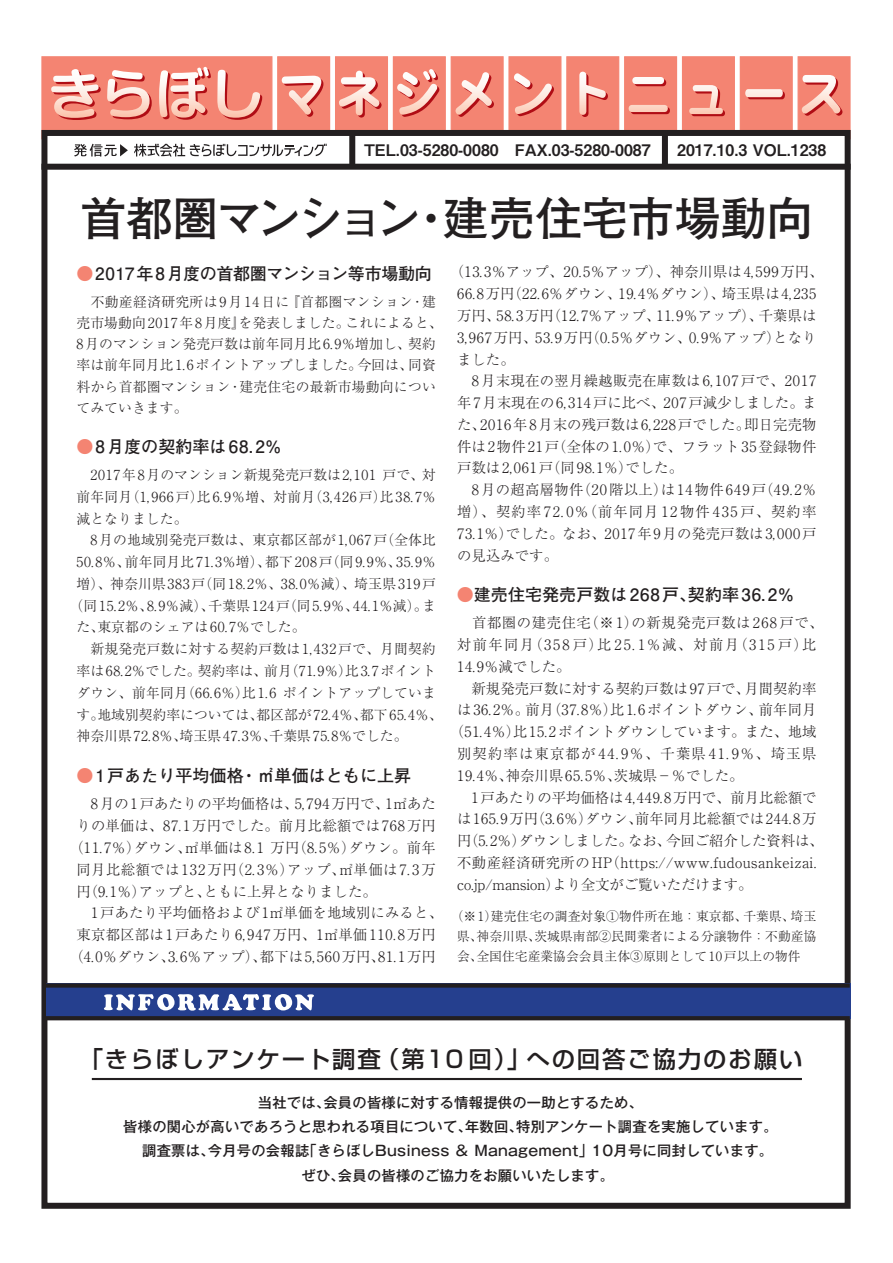
<style>
.page{position:relative;width:893px;height:1263px;background:#fff}
.page>*{position:absolute;margin:0;border:0;box-sizing:border-box;transform-origin:0 0}
.t1{font:700 46.8px "Futo Go B101 Pro";letter-spacing:-.02em;color:#231f20}
.t2{font:500 23.4px "Shin Go Pro";letter-spacing:.08em;color:#231f20}
.t3{font:700 16.95px "Futo Go B101 Pro";letter-spacing:.005em;color:#231f20}
.t4{font:700 16.95px "Futo Go B101 Pro";letter-spacing:-.02em;color:#231f20}
.t5{font:15.9px "Midashi Go Pro MB31";color:#231f20}
.t6{font:300 14.4px/21.8px "Ryumin Pro";letter-spacing:.01em;color:#231f20}
.t7{font:300 14.4px/21.8px "Ryumin Pro";letter-spacing:.04em;color:#231f20}
.t8{font:300 14.4px "Ryumin Pro";letter-spacing:.03em;color:#231f20}
.t9{font:300 14.4px "Ryumin Pro";letter-spacing:.08em;color:#231f20}
.t10{font:500 14.25px "Gothic MB101 Pro";letter-spacing:.02em;color:#231f20}
.t11{font:300 13.8px/21.8px "Ryumin Pro";letter-spacing:.01em;color:#231f20}
.t12{font:300 13.8px "Ryumin Pro";letter-spacing:.055em;color:#231f20}
.t13{font:300 12.75px/20.2px "Ryumin Pro";letter-spacing:.005em;color:#231f20;text-align:justify}
.s1{color:#f48472}
</style>
<div class="page">
<div style="left:41px;top:56px;width:231px;height:83px;background:#f48472;border:1px solid #f48472"></div>
<div style="left:277px;top:56px;width:53px;height:83px;background:#f48472;border:1px solid #f48472"></div>
<div style="left:335px;top:56px;width:53px;height:83px;background:#f48472;border:1px solid #f48472"></div>
<div style="left:393px;top:56px;width:53px;height:83px;background:#f48472;border:1px solid #f48472"></div>
<div style="left:451px;top:56px;width:53px;height:83px;background:#f48472;border:1px solid #f48472"></div>
<div style="left:508px;top:56px;width:53px;height:83px;background:#f48472;border:1px solid #f48472"></div>
<div style="left:566px;top:56px;width:53px;height:83px;background:#f48472;border:1px solid #f48472"></div>
<div style="left:624px;top:56px;width:53px;height:83px;background:#f48472;border:1px solid #f48472"></div>
<div style="left:682px;top:56px;width:53px;height:83px;background:#f48472;border:1px solid #f48472"></div>
<div style="left:740px;top:56px;width:53px;height:83px;background:#f48472;border:1px solid #f48472"></div>
<div style="left:797px;top:56px;width:54px;height:83px;background:#f48472;border:1px solid #f48472"></div>
<svg style="left:282px;top:76px;width:41px;height:41px"></svg>
<svg style="left:339px;top:71px;width:43px;height:47px"></svg>
<svg style="left:397px;top:69px;width:42px;height:48px"></svg>
<svg style="left:456px;top:72px;width:38px;height:45px"></svg>
<svg style="left:514px;top:73px;width:40px;height:43px"></svg>
<svg style="left:579px;top:72px;width:29px;height:45px"></svg>
<svg style="left:629px;top:77px;width:41px;height:37px"></svg>
<svg style="left:689px;top:85px;width:36px;height:31px"></svg>
<svg style="left:745px;top:89px;width:40px;height:10px"></svg>
<svg style="left:802px;top:75px;width:40px;height:41px"></svg>
<svg style="left:51px;top:67px;width:211px;height:53px"></svg>
<div style="left:44px;top:133px;width:804px;height:1073px;background:#fff"></div>
<div style="left:41px;top:130px;width:810px;height:1079px;border:6px solid #231f20"></div>
<div style="left:349px;top:133px;width:6px;height:34px;background:#231f20"></div>
<div style="left:662px;top:133px;width:6px;height:34px;background:#231f20"></div>
<div style="left:41px;top:164px;width:810px;height:6px;background:#231f20"></div>
<hr style="left:92px;top:1078px;width:710px;height:2px;background:#231f20">
<div style="left:47px;top:983px;width:804px;height:36px;background:#253f8e"></div>
<div style="left:45px;top:983px;width:805px;height:5px;background:#231f20"></div>
<svg style="left:45px;top:1016px;width:805px;height:4px;background:#231f23"></svg>
<svg style="left:104px;top:994px;width:210px;height:17px"></svg>
<svg style="left:74px;top:144px;width:54px;height:13px"></svg>
<svg style="left:134px;top:144px;width:193px;height:13px"></svg>
<p class="t5" style="left:364px;top:137px;width:288px">TEL.03-5280-0080　FAX.03-5280-0087</p>
<p class="t5" style="left:677px;top:137px;width:151px">2017.10.3 VOL.1238</p>
<p class="t1" style="left:80px;top:181px;width:735px">首都圏マンション・建売住宅市場動向</p>
<p class="t4" style="left:76px;top:260px;width:357px"><span class="s1">●</span>2017年 8月度の首都圏マンション等市場動向</p>
<p class="t11" style="left:77px;top:290px;width:368px;line-height:21.3px">　不動産経済研究所は9月14日に『首都圏マンション・建売市場動向2017年8月度』を発表しました。これによると、<br>8月のマンション発売戸数は前年同月比6.9％増加し、契約率は前年同月比1.6ポイントアップしました。今回は、同資料から首都圏マンション・建売住宅の最新市場動向についてみていきます。</p>
<p class="t3" style="left:76px;top:433px;width:207px"><span class="s1">●</span>8月度の契約率は 68. 2％</p>
<p class="t11" style="left:77px;top:463px;width:361px;text-align:justify">　2017年8月のマンション新規発売戸数は2,101 戸で、対前年同月（1,966戸）比6.9％増、対前月（3,426戸）比38.7％減となりました。</p>
<p class="t11" style="left:77px;top:528px;width:361px">　8月の地域別発売戸数は、東京都区部が1,067戸（全体比</p>
<p class="t12" style="left:77px;top:551px;width:361px">50.8％、前年同月比71.3％増）、都下208戸（同9.9％、35.9％</p>
<p class="t12" style="left:77px;top:573px;width:361px">増）、神奈川県383戸（同18.2％、38.0％減）、埼玉県319戸</p>
<p class="t12" style="left:70px;top:595px;width:368px">（同15.2％、8.9％減）、千葉県124戸（同5.9％、44.1％減）。ま</p>
<p class="t11" style="left:77px;top:615px;width:231px">た、東京都のシェアは60.7％でした。</p>
<p class="t11" style="left:77px;top:637px;width:368px">　新規発売戸数に対する契約戸数は1,432戸で、月間契約率は68.2％でした。契約率は、前月（71.9％）比3.7ポイントダウン、前年同月（66.6％）比1.6 ポイントアップしています。地域別契約率については、都区部が72.4％、都下65.4％、神奈川県72.8％、埼玉県47.3％、千葉県75.8％でした。</p>
<p class="t3" style="left:76px;top:762px;width:336px"><span class="s1">●</span>1戸あたり平均価格・㎡単価はともに上昇</p>
<p class="t6" style="left:77px;top:792px;width:361px">　8月の1戸あたりの平均価格は、5,794万円で、1㎡あた</p>
<p class="t6" style="left:77px;top:814px;width:361px">りの単価は、87.1万円でした。前月比総額では768万円</p>
<p class="t6" style="left:69px;top:836px;width:368px">（11.7％）ダウン、㎡単価は8.1 万円（8.5％）ダウン。前年</p>
<p class="t8" style="left:77px;top:858px;width:361px">同月比総額では132万円（2.3％）アップ、㎡単価は7.3万</p>
<p class="t6" style="left:77px;top:879px;width:302px">円（9.1％）アップと、ともに上昇となりました。</p>
<p class="t6" style="left:69px;top:901px;width:375px;text-align:center">　1戸あたり平均価格および1㎡単価を地域別にみると、東京都区部は1戸あたり6,947万円、1㎡単価110.8万円（4.0％ダウン、3.6％アップ）、都下は5,560万円、81.1万円</p>
<p class="t6" style="left:457px;top:260px;width:368px;text-indent:-7px">（13.3％アップ、20.5％アップ）、神奈川県は4,599万円、<br>66.8万円（22.6％ダウン、19.4％ダウン）、埼玉県は4,235万円、58.3万円（12.7％アップ、11.9％アップ）、千葉県は<br>3,967万円、53.9万円（0.5％ダウン、0.9％アップ）となりました。</p>
<p class="t6" style="left:457px;top:369px;width:361px;text-align:justify">　8月末現在の翌月繰越販売在庫数は6,107戸で、2017年7月末現在の6,314戸に比べ、207戸減少しました。また、2016年8月末の残戸数は6,228戸でした。即日完売物件は2物件21戸（全体の1.0％）で、フラット35登録物件戸数は2,061戸（同98.1％）でした。</p>
<p class="t6" style="left:457px;top:478px;width:361px;text-align:justify">　8月の超高層物件（20階以上）は14物件649戸（49.2％増）、契約率 72. 0％（前年同月 12 物件 435 戸、契約率73.1％）でした。なお、2017年9月の発売戸数は3,000戸の見込みです。</p>
<p class="t3" style="left:457px;top:581px;width:339px"><span class="s1">●</span>建売住宅発売戸数は 268戸、契約率 36. 2％</p>
<p class="t7" style="left:457px;top:611px;width:368px">　首都圏の建売住宅（※1）の新規発売戸数は268戸で、対前年同月（358 戸）比 25. 1％減､対前月（315 戸）比<br>14.9％減でした。</p>
<p class="t6" style="left:457px;top:676px;width:361px">　新規発売戸数に対する契約戸数は97戸で､月間契約率</p>
<p class="t6" style="left:457px;top:698px;width:361px">は36.2％。前月（37.8％）比1.6ポイントダウン、前年同月</p>
<p class="t6" style="left:450px;top:720px;width:368px">（51.4％）比15.2ポイントダウンしています。また、地域</p>
<p class="t9" style="left:457px;top:742px;width:361px">別契約率は東京都が44.9％､千葉県41.9％､埼玉県</p>
<p class="t6" style="left:457px;top:763px;width:288px">19.4％､神奈川県65.5％、茨城県－％でした。</p>
<p class="t6" style="left:457px;top:785px;width:368px">　1戸あたりの平均価格は4,449.8万円で、前月比総額では165.9万円（3.6％）ダウン、前年同月比総額では244.8万円（5.2％）ダウンしました。なお、今回ご紹介した資料は、不動産経済研究所のHP（https://www.fudousankeizai. co.jp/mansion）より全文がご覧いただけます。</p>
<p class="t13" style="left:457px;top:905px;width:361px;text-indent:-6px">（※1）建売住宅の調査対象①物件所在地：東京都､千葉県､埼玉県､神奈川県､茨城県南部②民間業者による分譲物件：不動産協会、全国住宅産業協会会員主体③原則として10戸以上の物件</p>
<p class="t2" style="left:80px;top:1039px;width:724px">「きらぼしアンケート調査（第１０回）」への回答ご協力のお願い</p>
<p class="t10" style="left:258px;top:1090px;width:387px">当社では、会員の皆様に対する情報提供の一助とするため、</p>
<p class="t10" style="left:123px;top:1115px;width:656px">皆様の関心が高いであろうと思われる項目について、年数回、特別アンケート調査を実施しています。</p>
<p class="t10" style="left:128px;top:1139px;width:647px">　調査票は、今月号の会報誌「きらぼしBusiness ＆ Management」10月号に同封しています。</p>
<p class="t10" style="left:287px;top:1164px;width:329px">　ぜひ、会員の皆様のご協力をお願いいたします。</p>
</div>
